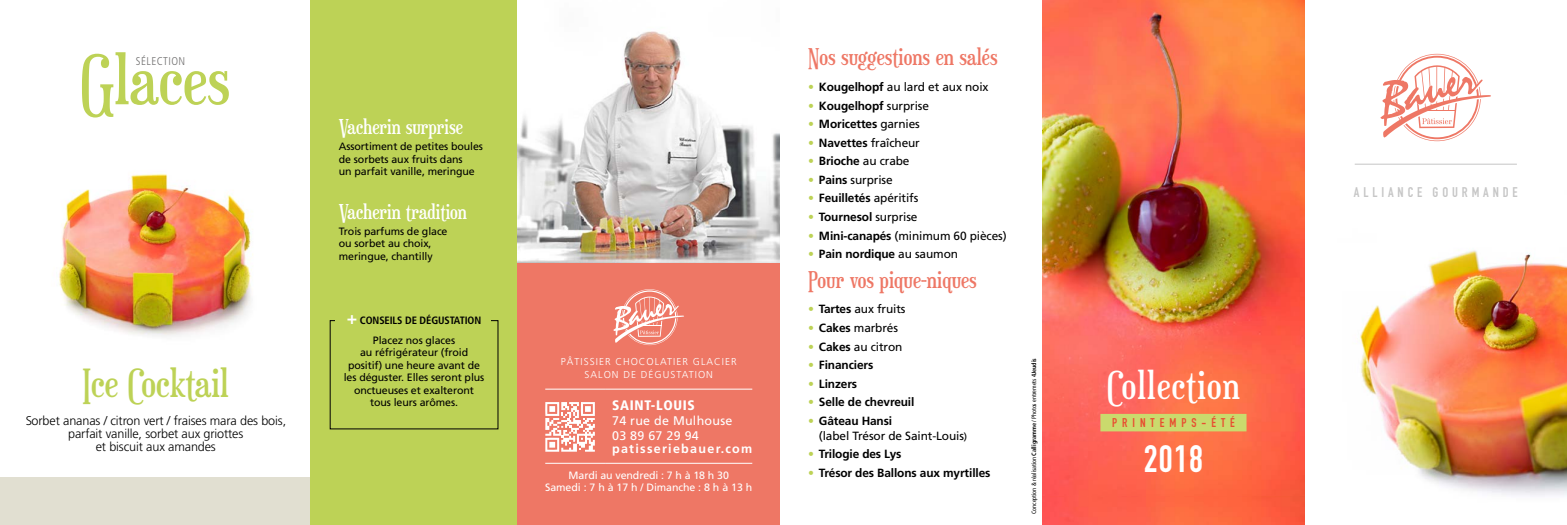
<style>
.page{position:relative;width:1567px;height:525px;background:#fff}
.page>*{position:absolute;margin:0;border:0;box-sizing:border-box;transform-origin:0 0}
.t1{font:67.5px "Euphorigenic";color:#bdd256}
.t2{font:37.88px "Euphorigenic";color:#bdd256}
.t3{font:37.5px "Euphorigenic";letter-spacing:.03em;color:#fff}
.t4{font:37.5px "DIN Engschrift Std";color:#fff}
.t5{font:22.5px "Euphorigenic";color:#ee7765}
.t6{font:20px "Euphorigenic";color:#fff}
.t7{font:13.88px "DIN Engschrift Std";letter-spacing:.28em;color:#c6c6c6}
.t8{font:900 condensed 13.75px "Frutiger";letter-spacing:.05em;color:#fff}
.t9{font:300 12.62px/13.2px "Frutiger";letter-spacing:-.01em;color:#000;text-align:center}
.t10{font:12.5px/15px "Frutiger";letter-spacing:.02em;color:#fff}
.t11{font:700 12.5px "Frutiger";letter-spacing:.105em;color:#fff}
.t12{font:12.5px "DIN Engschrift Std";letter-spacing:.4em;color:#e94c30}
.t13{font:700 11.88px "Frutiger";letter-spacing:-.01em;color:#000}
.t14{font:11.88px/15px "Frutiger";letter-spacing:-.01em;color:#000}
.t15{font:300 condensed 11.25px "Frutiger";letter-spacing:.04em;color:#706f6f}
.t16{font:10.62px/12.5px "Frutiger";letter-spacing:-.01em;color:#000}
.t17{font:10.62px/12.5px "Frutiger";letter-spacing:-.01em;color:#fff;text-align:center}
.t18{font:700 condensed 10.62px/19.6px "Frutiger";letter-spacing:-.01em;color:#000;text-align:center}
.t19{font:300 10px/13.1px "Frutiger";letter-spacing:.1em;color:#fff;text-align:center}
.t20{font:condensed 6.25px "Frutiger";letter-spacing:-.01em;color:#000}
.s1{font-weight:900;font-size:17.5px;color:#fff}
.s2{font-weight:400;font-stretch:normal}
.s3{font-weight:700;color:#bdd256}
.s4{font-weight:700}
.s5{color:#bdd256}
.s6{font-weight:400}
.s7{font-size:10px}
</style>
<div class="page">
<img style="left:59px;top:173px;width:194px;height:163px">
<div style="left:0;top:477px;width:310px;height:47px;background:#e1dfd1"></div>
<div style="left:310px;top:0;width:207px;height:524px;background:#bdd256"></div>
<div style="left:517px;top:262px;width:263px;height:262px;background:#ee7765"></div>
<img style="left:1042px;top:0;width:262px;height:496px">
<img style="left:1042px;top:496px;width:262px;height:28px">
<div style="left:1100px;top:413px;width:146px;height:18px;background:#cada6d"></div>
<img style="left:1360px;top:250px;width:206px;height:246px">
<hr style="left:545px;top:388px;width:60px;height:1px;background:#fff">
<hr style="left:605px;top:388px;width:147px;height:1px;background:#fff">
<hr style="left:545px;top:462px;width:60px;height:1px;background:#fff">
<hr style="left:605px;top:462px;width:147px;height:1px;background:#fff">
<svg style="left:613px;top:289px;width:71px;height:56px"></svg>
<svg style="left:545px;top:402px;width:50px;height:49px"></svg>
<img style="left:517px;top:31px;width:263px;height:231px">
<hr style="left:1354px;top:164px;width:162px;height:1px;background:#c6c6c6">
<svg style="left:1380px;top:54px;width:111px;height:87px"></svg>
<h1 class="t1" style="left:80px;top:39px;width:151px">Glaces</h1>
<p class="t15" style="left:136px;top:55px;width:51px">SÉLECTION</p>
<h2 class="t2" style="left:83px;top:360px;width:148px">Ice Cocktail</h2>
<p class="t9" style="left:25px;top:413px;width:262px">Sorbet ananas / citron vert / fraises mara des bois, parfait vanille, sorbet aux griottes<br>et biscuit aux amandes</p>
<h3 class="t6" style="left:339px;top:115px;width:126px">Vacherin surprise</h3>
<p class="t16" style="left:339px;top:140px;width:146px">Assortiment de petites boules de sorbets aux fruits dans<br>un parfait vanille, meringue</p>
<h3 class="t6" style="left:339px;top:199px;width:130px">Vacherin tradition</h3>
<p class="t16" style="left:339px;top:224px;width:110px">Trois parfums de glace ou sorbet au choix, meringue, chantilly</p>
<p class="t18" style="left:347px;top:310px;width:136px"><span class="s1">+</span> CONSEILS DE DÉGUSTATION<br><span class="s2">Placez nos glaces</span></p>
<p class="t16" style="left:344px;top:346px;width:142px;text-align:center">au réfrigérateur (froid positif) une heure avant de les déguster. Elles seront plus onctueuses et exalteront tous leurs arômes.</p>
<p class="t19" style="left:561px;top:355px;width:177px">PÂTISSIER CHOCOLATIER GLACIER<br>SALON DE DÉGUSTATION</p>
<p class="t8" style="left:612px;top:397px;width:84px">SAINT-LOUIS</p>
<p class="t10" style="left:612px;top:413px;width:122px">74 rue de Mulhouse<br>03 89 67 29 94</p>
<p class="t11" style="left:612px;top:440px;width:142px">patisseriebauer.com</p>
<p class="t17" style="left:545px;top:468px;width:208px">Mardi au vendredi : 7 h à 18 h 30<br>Samedi : 7 h à 17 h / Dimanche : 8 h à 13 h</p>
<h3 class="t5" style="left:808px;top:44px;width:191px">Nos suggestions en salés</h3>
<p class="t14" style="left:808px;top:79px;width:182px"><span class="s3">•</span> <span class="s4">Kougelhopf</span> au lard et aux noix</p>
<p class="t13" style="left:808px;top:98px;width:122px"><span class="s5">•</span> Kougelhopf <span class="s6">surprise</span></p>
<p class="t13" style="left:808px;top:117px;width:113px"><span class="s5">•</span> Moricettes <span class="s6">garnies</span></p>
<p class="t14" style="left:808px;top:135px;width:113px"><span class="s3">•</span> <span class="s4">Navettes</span> fraîcheur</p>
<p class="t13" style="left:808px;top:154px;width:103px"><span class="s5">•</span> Brioche <span class="s6">au crabe</span></p>
<p class="t14" style="left:808px;top:172px;width:86px"><span class="s3">•</span> <span class="s4">Pains</span> surprise</p>
<p class="t13" style="left:808px;top:191px;width:112px"><span class="s5">•</span> Feuilletés <span class="s6">apéritifs</span></p>
<p class="t13" style="left:808px;top:210px;width:111px"><span class="s5">•</span> Tournesol <span class="s6">surprise</span></p>
<p class="t14" style="left:808px;top:228px;width:200px"><span class="s3">•</span> <span class="s4">Mini-canapés</span> (minimum 60 pièces)</p>
<p class="t13" style="left:808px;top:247px;width:151px"><span class="s5">•</span> Pain nordique <span class="s6">au saumon</span></p>
<h3 class="t5" style="left:808px;top:266px;width:170px">Pour vos pique-niques</h3>
<p class="t14" style="left:808px;top:301px;width:99px"><span class="s3">•</span> <span class="s4">Tartes</span> aux fruits</p>
<p class="t14" style="left:808px;top:320px;width:91px"><span class="s3">•</span> <span class="s4">Cakes</span> marbrés</p>
<p class="t14" style="left:808px;top:338px;width:96px"><span class="s3">•</span> <span class="s4">Cakes</span> au citron</p>
<p class="t13" style="left:808px;top:358px;width:66px"><span class="s5">•</span> Financiers</p>
<p class="t13" style="left:808px;top:376px;width:50px"><span class="s5">•</span> Linzers</p>
<p class="t13" style="left:808px;top:395px;width:108px"><span class="s5">•</span> Selle de chevreuil</p>
<p class="t14" style="left:819px;top:413px;width:150px;text-indent:-11px"><span class="s3">•</span> <span class="s4">Gâteau Hansi<br></span>(label Trésor de Saint-Louis<span class="s7">)</span></p>
<p class="t13" style="left:808px;top:447px;width:95px"><span class="s5">•</span> Trilogie des Lys</p>
<p class="t13" style="left:808px;top:465px;width:184px"><span class="s5">•</span> Trésor des Ballons aux myrtilles</p>
<p class="t20" style="left:1030px;top:513px;width:157px;rotate:-90deg">Conception &amp; réalisation <span class="s4">Calligramme</span> / Photos entremets <span class="s4">4Jeudis</span></p>
<h3 class="t3" style="left:1107px;top:363px;width:134px">Collection</h3>
<p class="t12" style="left:1112px;top:415px;width:124px">PRINTEMPS-ÉTÉ</p>
<h3 class="t4" style="left:1143px;top:436px;width:61px">2018</h3>
<h3 class="t7" style="left:1353px;top:183px;width:165px">ALLIANCE GOURMANDE</h3>
</div>
